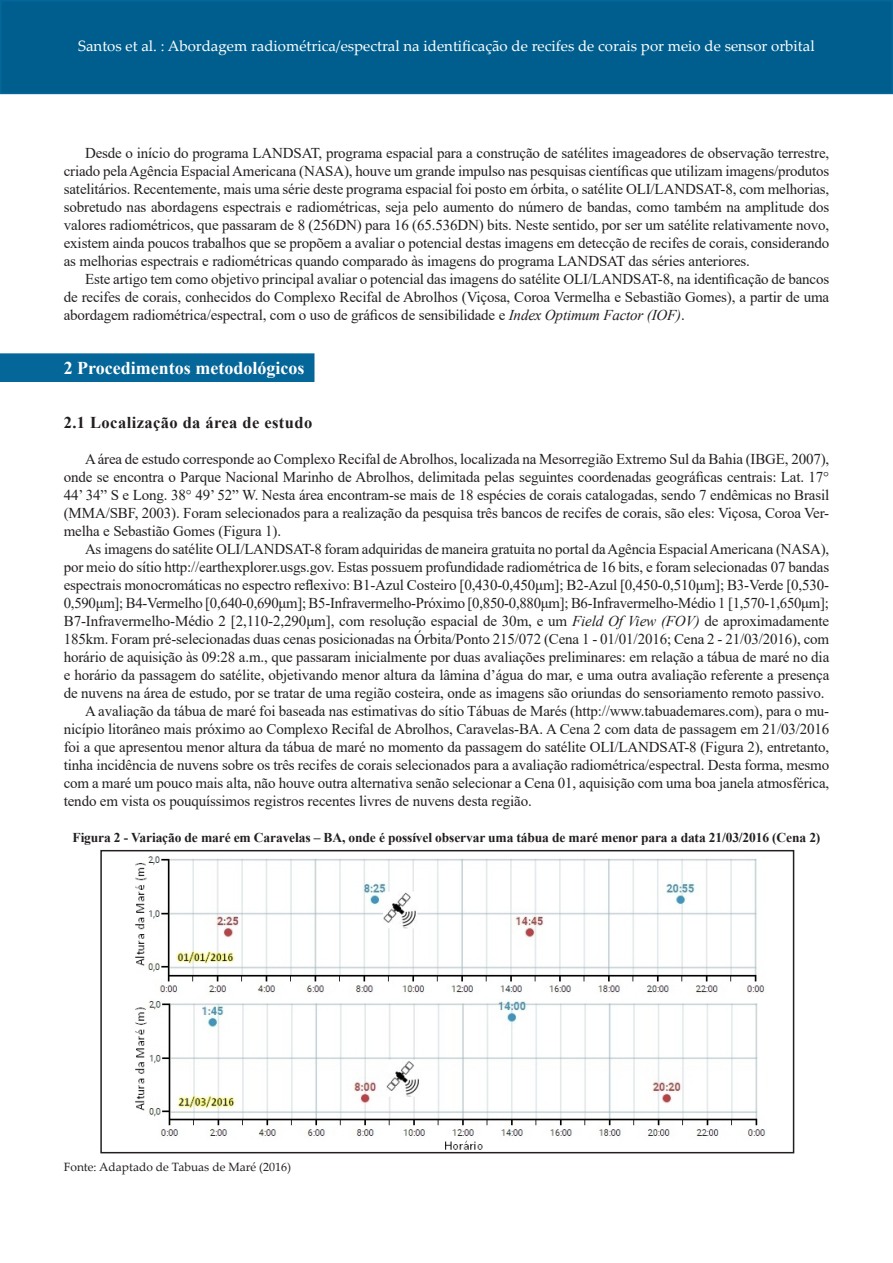
<style>
.page{position:relative;width:893px;height:1263px;background:#fff}
.page>*{position:absolute;margin:0;border:0;box-sizing:border-box;transform-origin:0 0}
._1_TItulo{font:700 18px "Times New Roman";color:#fff}
._1_1_TItulo{font:700 16.5px "Times New Roman";letter-spacing:.025em;color:#231f20}
.TextoCORRIDO{font:15px/18px "Times New Roman";letter-spacing:-.01em;color:#231f20;text-align:justify}
.t1{font:15px "Palatino Linotype";color:#fff}
.TITULO_DA_FIGURA{font:700 13.5px "Times New Roman";letter-spacing:-.01em;color:#231f20}
.NotadeRODAPÉ{font:12px "Palatino Linotype";color:#231f20}
.s1{font-style:italic}
</style>
<div class="page">
<div style="left:0;top:0;width:893px;height:94px;background:#005e8e;border:2px solid #056699"></div>
<div style="left:1px;top:354px;width:313px;height:27px;background:#056699"></div>
<div style="left:0;top:353px;width:314px;height:29px;border:2px solid #056699"></div>
<img style="left:135px;top:856px;width:631px;height:294px">
<div style="left:100px;top:850px;width:694px;height:303px;border:2px solid #231f20"></div>
<p class="t1" style="left:78px;top:35px;width:738px">Santos et al. : Abordagem radiométrica/espectral na identificação de recifes de corais por meio de sensor orbital</p>
<p class="TextoCORRIDO" style="left:64px;top:144px;width:767px;text-indent:21px">Desde o início do programa LANDSAT, programa espacial para a construção de satélites imageadores de observação terrestre, criado pela Agência Espacial Americana (NASA), houve um grande impulso nas pesquisas científicas que utilizam imagens/produtos satelitários. Recentemente, mais uma série deste programa espacial foi posto em órbita, o satélite OLI/LANDSAT-8, com melhorias, sobretudo nas abordagens espectrais e radiométricas, seja pelo aumento do número de bandas, como também na amplitude dos valores radiométricos, que passaram de 8 (256DN) para 16 (65.536DN) bits. Neste sentido, por ser um satélite relativamente novo, existem ainda poucos trabalhos que se propõem a avaliar o potencial destas imagens em detecção de recifes de corais, considerando as melhorias espectrais e radiométricas quando comparado às imagens do programa LANDSAT das séries anteriores.</p>
<p class="TextoCORRIDO" style="left:64px;top:270px;width:767px;text-indent:21px">Este artigo tem como objetivo principal avaliar o potencial das imagens do satélite OLI/LANDSAT-8, na identificação de bancos de recifes de corais, conhecidos do Complexo Recifal de Abrolhos (Viçosa, Coroa Vermelha e Sebastião Gomes), a partir de uma abordagem radiométrica/espectral, com o uso de gráficos de sensibilidade e <span class="s1">Index Optimum Factor (IOF)</span>.</p>
<p class="_1_TItulo" style="left:64px;top:355px;width:242px">2 Procedimentos metodológicos</p>
<p class="_1_1_TItulo" style="left:64px;top:411px;width:250px">2.1 Localização da área de estudo</p>
<p class="TextoCORRIDO" style="left:64px;top:450px;width:767px;text-indent:21px">A área de estudo corresponde ao Complexo Recifal de Abrolhos, localizada na Mesorregião Extremo Sul da Bahia (IBGE, 2007), onde se encontra o Parque Nacional Marinho de Abrolhos, delimitada pelas seguintes coordenadas geográficas centrais: Lat. 17° 44’ 34” S e Long. 38° 49’ 52” W. Nesta área encontram-se mais de 18 espécies de corais catalogadas, sendo 7 endêmicas no Brasil (MMA/SBF, 2003). Foram selecionados para a realização da pesquisa três bancos de recifes de corais, são eles: Viçosa, Coroa Ver&shy;melha e Sebastião Gomes (Figura 1).</p>
<p class="TextoCORRIDO" style="left:64px;top:540px;width:767px;text-indent:21px">As imagens do satélite OLI/LANDSAT-8 foram adquiridas de maneira gratuita no portal da Agência Espacial Americana (NASA), por meio do sítio http://earthexplorer.usgs.gov. Estas possuem profundidade radiométrica de 16 bits, e foram selecionadas 07 bandas espectrais monocromáticas no espectro reflexivo: B1-Azul Costeiro [0,430-0,450μm]; B2-Azul [0,450-0,510μm]; B3-Verde [0,530- 0,590μm]; B4-Vermelho [0,640-0,690μm]; B5-Infravermelho-Próximo [0,850-0,880μm]; B6-Infravermelho-Médio 1 [1,570-1,650μm]; B7-Infravermelho-Médio 2 [2,110-2,290μm], com resolução espacial de 30m, e um <span class="s1">Field Of View (FOV)</span> de aproximadamente 185km. Foram pré-selecionadas duas cenas posicionadas na Órbita/Ponto 215/072 (Cena 1 - 01/01/2016; Cena 2 - 21/03/2016), com horário de aquisição às 09:28 a.m., que passaram inicialmente por duas avaliações preliminares: em relação a tábua de maré no dia e horário da passagem do satélite, objetivando menor altura da lâmina d’água do mar, e uma outra avaliação referente a presença de nuvens na área de estudo, por se tratar de uma região costeira, onde as imagens são oriundas do sensoriamento remoto passivo.</p>
<p class="TextoCORRIDO" style="left:64px;top:702px;width:767px;text-indent:21px">A avaliação da tábua de maré foi baseada nas estimativas do sítio Tábuas de Marés (http://www.tabuademares.com), para o mu&shy;nicípio litorâneo mais próximo ao Complexo Recifal de Abrolhos, Caravelas-BA. A Cena 2 com data de passagem em 21/03/2016 foi a que apresentou menor altura da tábua de maré no momento da passagem do satélite OLI/LANDSAT-8 (Figura 2), entretanto, tinha incidência de nuvens sobre os três recifes de corais selecionados para a avaliação radiométrica/espectral. Desta forma, mesmo com a maré um pouco mais alta, não houve outra alternativa senão selecionar a Cena 01, aquisição com uma boa janela atmosférica, tendo em vista os pouquíssimos registros recentes livres de nuvens desta região.</p>
<p class="TITULO_DA_FIGURA" style="left:73px;top:828px;width:749px">Figura 2 - Variação de maré em Caravelas – BA, onde é possível observar uma tábua de maré menor para a data 21/03/2016 (Cena 2)</p>
<p class="NotadeRODAPÉ" style="left:64px;top:1159px;width:229px">Fonte: Adaptado de Tabuas de Maré (2016)</p>
</div>
